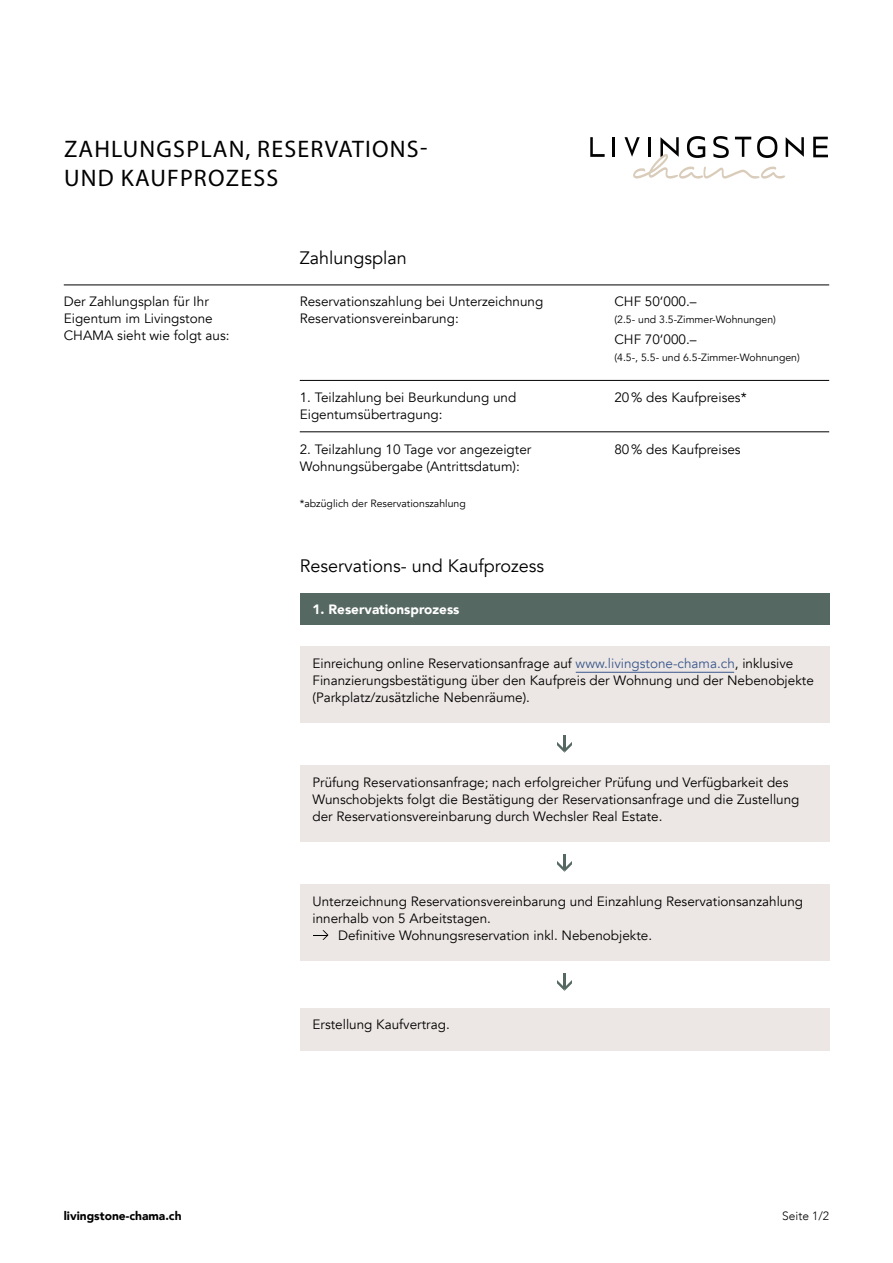
<style>
.page{position:relative;width:893px;height:1263px;background:#fff}
.page>*{position:absolute;margin:0;border:0;box-sizing:border-box;transform-origin:0 0}
.t1{font:24px/28.7px "Myriad Pro";letter-spacing:.05em;color:#000}
.t2{font:18px "Avenir";color:#000}
.t3{font:13.5px/17px "Avenir";color:#000}
.t4{font:900 13.5px "Avenir";color:#fff}
.t5{font:900 12px "Avenir";color:#000}
.t6{font:300 12px "Avenir";color:#000}
.t7{font:10.5px "Avenir";color:#000}
.s1{color:#3b588d}
</style>
<div class="page">
<div style="left:300px;top:646px;width:529px;height:77px;background:#ece7e4"></div>
<div style="left:300px;top:765px;width:529px;height:77px;background:#ece7e4"></div>
<div style="left:300px;top:884px;width:529px;height:77px;background:#ece7e4"></div>
<div style="left:300px;top:1008px;width:529px;height:42px;background:#ece7e4"></div>
<div style="left:300px;top:593px;width:529px;height:32px;background:#556861"></div>
<svg style="left:313px;top:930px;width:15px;height:10px"></svg>
<svg style="left:557px;top:742px;width:15px;height:11px"></svg>
<hr style="left:563px;top:736px;width:3px;height:15px;background:#556861">
<svg style="left:557px;top:861px;width:15px;height:11px"></svg>
<hr style="left:563px;top:855px;width:3px;height:15px;background:#556861">
<svg style="left:557px;top:980px;width:15px;height:11px"></svg>
<hr style="left:563px;top:974px;width:3px;height:15px;background:#556861">
<hr style="left:64px;top:285px;width:765px;height:1px;background:#000">
<hr style="left:300px;top:380px;width:529px;height:1px;background:#000">
<hr style="left:300px;top:432px;width:529px;height:1px;background:#000">
<svg style="left:590px;top:136px;width:238px;height:43px"></svg>
<hr style="left:576px;top:672px;width:158px;height:1px;background:#3b588d">
<h1 class="t1" style="left:64px;top:135px;width:365px">ZAHLUNGSPLAN, RESERVATIONS-<br>UND KAUFPROZESS</h1>
<p class="t3" style="left:64px;top:293px;width:167px">Der Zahlungsplan für Ihr<br>Eigentum im Livingstone<br>CHAMA sieht wie folgt aus:</p>
<h2 class="t2" style="left:300px;top:247px;width:109px">Zahlungsplan</h2>
<p class="t3" style="left:300px;top:293px;width:245px">Reservationszahlung bei Unterzeichnung<br>Reservationsvereinbarung:</p>
<p class="t3" style="left:614px;top:293px;width:84px">CHF 50‘000.–</p>
<p class="t7" style="left:614px;top:313px;width:163px">(2.5- und 3.5-Zimmer-Wohnungen)</p>
<p class="t3" style="left:614px;top:331px;width:84px">CHF 70‘000.–</p>
<p class="t7" style="left:614px;top:351px;width:187px">(4.5-, 5.5- und 6.5-Zimmer-Wohnungen)</p>
<p class="t3" style="left:300px;top:389px;width:218px">1. Teilzahlung bei Beurkundung und<br>Eigentumsübertragung:</p>
<p class="t3" style="left:614px;top:389px;width:134px">20% des Kaufpreises*</p>
<p class="t3" style="left:300px;top:441px;width:233px">2. Teilzahlung 10 Tage vor angezeigter<br>Wohnungsübergabe (Antrittsdatum):</p>
<p class="t3" style="left:614px;top:441px;width:128px">80% des Kaufpreises</p>
<p class="t7" style="left:300px;top:497px;width:168px">*abzüglich der Reservationszahlung</p>
<h2 class="t2" style="left:300px;top:555px;width:246px">Reservations- und Kaufprozess</h2>
<p class="t4" style="left:313px;top:598px;width:148px">1. Reservationsprozess</p>
<p class="t3" style="left:313px;top:655px;width:503px">Einreichung online Reservationsanfrage auf <span class="s1">www.livingstone-chama.ch</span>, inklusive<br>Finanzierungsbestätigung über den Kaufpreis der Wohnung und der Nebenobjekte (Parkplatz/zusätzliche Nebenräume).</p>
<p class="t3" style="left:313px;top:774px;width:488px">Prüfung Reservationsanfrage; nach erfolgreicher Prüfung und Verfügbarkeit des<br>Wunschobjekts folgt die Bestätigung der Reservationsanfrage und die Zustellung der Reservationsvereinbarung durch Wechsler Real Estate.</p>
<p class="t3" style="left:313px;top:893px;width:492px">Unterzeichnung Reservationsvereinbarung und Einzahlung Reservationsanzahlung</p>
<p class="t3" style="left:313px;top:910px;width:180px">innerhalb von 5 Arbeitstagen.</p>
<p class="t3" style="left:338px;top:927px;width:316px">Definitive Wohnungsreservation inkl. Nebenobjekte.</p>
<p class="t3" style="left:313px;top:1016px;width:139px">Erstellung Kaufvertrag.</p>
<p class="t5" style="left:64px;top:1206px;width:119px">livingstone-chama.ch</p>
<p class="t6" style="left:782px;top:1209px;width:48px">Seite 1/2</p>
</div>
